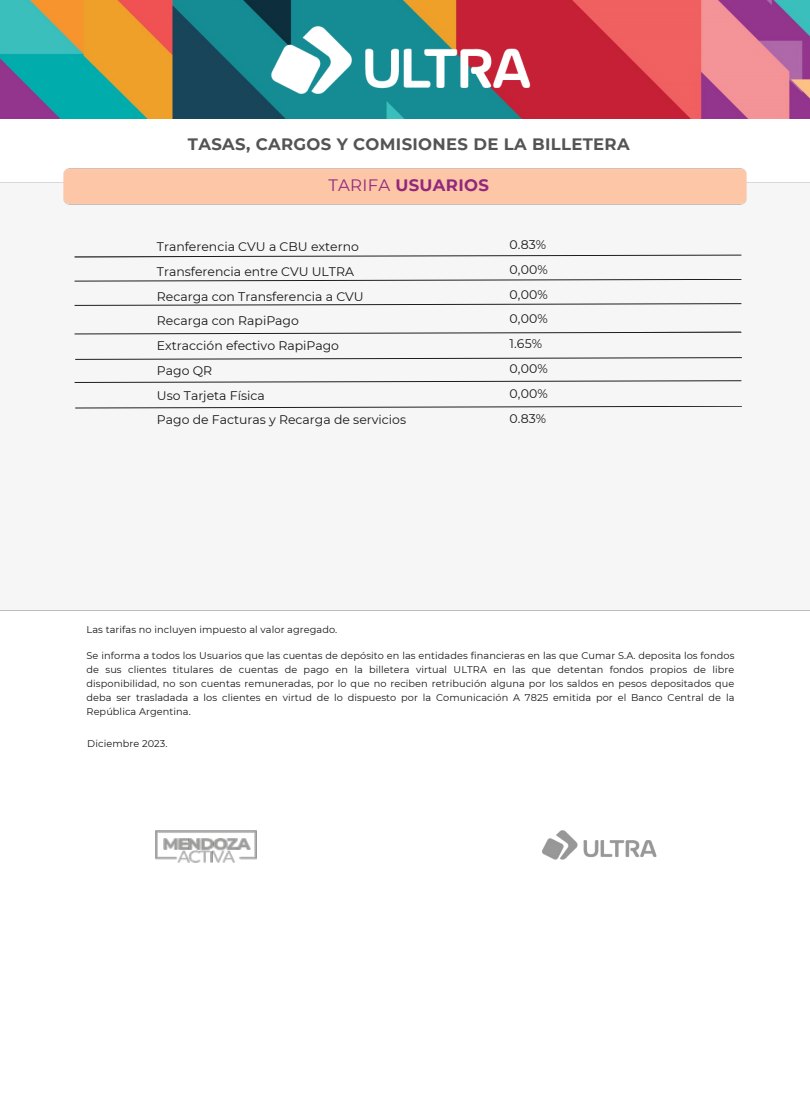
<style>
.page{position:relative;width:810px;height:1113px;background:#fff}
.page>*{position:absolute;margin:0;border:0;box-sizing:border-box;transform-origin:0 0}
.t1{font:700 16.5px "Montserrat";letter-spacing:.02em;color:#545453}
.t2{font:700 16.5px "Montserrat";letter-spacing:.02em;color:#92287d}
.t3{font:12.52px "Montserrat";letter-spacing:.01em;color:#171615}
.t4{font:12.45px "Montserrat";color:#171615}
.t5{font:9.75px/14.1px "Montserrat";letter-spacing:.01em;color:#171615;text-align:justify}
.s1{font-weight:400}
</style>
<div class="page">
<svg style="left:178px;top:859px;width:57px;height:3px"></svg>
<img style="left:155px;top:830px;width:101px;height:29px">
<div style="left:1px;top:182px;width:809px;height:227px;background:#f6f6f6"></div>
<div style="left:64px;top:168px;width:682px;height:36px;background:#fdc6a7"></div>
<img style="left:542px;top:830px;width:115px;height:30px">
<svg style="left:75px;top:380px;width:666px;height:2px"></svg>
<svg style="left:75px;top:255px;width:666px;height:2px"></svg>
<svg style="left:75px;top:279px;width:666px;height:2px"></svg>
<svg style="left:75px;top:303px;width:666px;height:2px"></svg>
<svg style="left:75px;top:332px;width:666px;height:2px"></svg>
<svg style="left:75px;top:357px;width:667px;height:2px"></svg>
<svg style="left:75px;top:406px;width:667px;height:2px"></svg>
<img style="left:0;top:0;width:810px;height:118px">
<img style="left:150px;top:10px;width:506px;height:95px">
<p class="t1" style="left:188px;top:133px;width:443px">TASAS, CARGOS Y COMISIONES DE LA BILLETERA</p>
<p class="t2" style="left:328px;top:175px;width:162px"><span class="s1">TARIFA</span> USUARIOS</p>
<p class="t4" style="left:157px;top:239px;width:204px">Tranferencia CVU a CBU externo</p>
<p class="t4" style="left:157px;top:263px;width:199px">Transferencia entre CVU ULTRA</p>
<p class="t4" style="left:157px;top:288px;width:208px">Recarga con Transferencia a CVU</p>
<p class="t4" style="left:157px;top:313px;width:144px">Recarga con RapiPago</p>
<p class="t4" style="left:157px;top:338px;width:184px">Extracción efectivo RapiPago</p>
<p class="t4" style="left:157px;top:362px;width:57px">Pago QR</p>
<p class="t4" style="left:157px;top:387px;width:109px">Uso Tarjeta Física</p>
<p class="t4" style="left:157px;top:412px;width:251px">Pago de Facturas y Recarga de servicios</p>
<p class="t5" style="left:87px;top:622px;width:252px">Las tarifas no incluyen impuesto al valor agregado.</p>
<p class="t3" style="left:510px;top:237px;width:38px">0.83%</p>
<p class="t3" style="left:510px;top:262px;width:40px">0,00%</p>
<p class="t3" style="left:510px;top:286px;width:40px">0,00%</p>
<p class="t3" style="left:510px;top:311px;width:40px">0,00%</p>
<p class="t3" style="left:510px;top:336px;width:34px">1.65%</p>
<p class="t3" style="left:510px;top:361px;width:40px">0,00%</p>
<p class="t3" style="left:510px;top:385px;width:40px">0,00%</p>
<p class="t3" style="left:510px;top:410px;width:38px">0.83%</p>
<p class="t5" style="left:87px;top:648px;width:649px">Se informa a todos los Usuarios que las cuentas de depósito en las entidades financieras en las que Cumar S.A. deposita los fondos de sus clientes titulares de cuentas de pago en la billetera virtual ULTRA en las que detentan fondos propios de libre disponibilidad, no son cuentas remuneradas, por lo que no reciben retribución alguna por los saldos en pesos depositados que deba ser trasladada a los clientes en virtud de lo dispuesto por la Comunicación A 7825 emitida por el Banco Central de la República Argentina.</p>
<p class="t5" style="left:87px;top:735px;width:82px">Diciembre 2023.</p>
</div>
